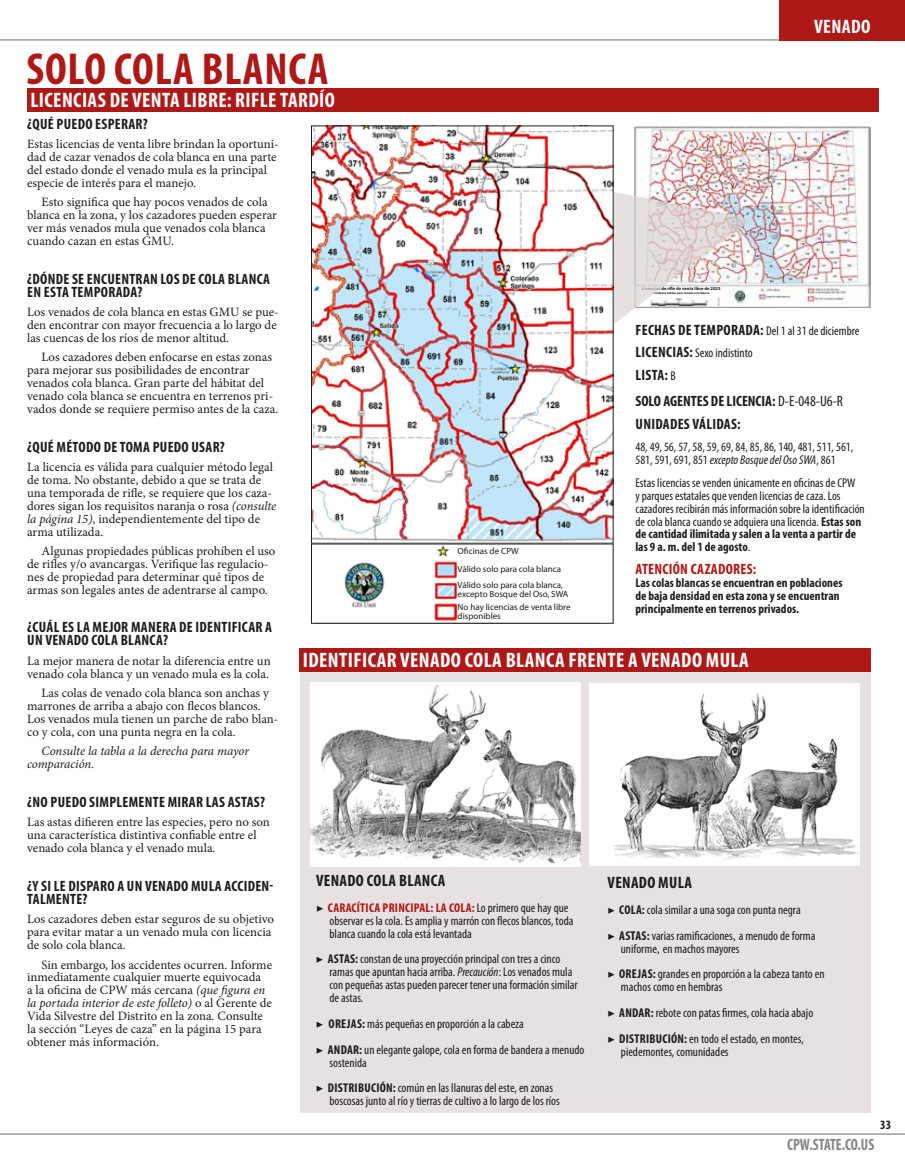
<style>
.page{position:relative;width:905px;height:1175px;background:#fff}
.page>*{position:absolute;margin:0;border:0;box-sizing:border-box;transform-origin:0 0}
.t1{font:700 condensed 45px "Myriad Pro";letter-spacing:.02em;color:#ae1917}
.t2{font:700 condensed 21px "Myriad Pro";letter-spacing:.02em;color:#fff}
.t3{font:700 condensed 19.5px "Myriad Pro";letter-spacing:.02em;color:#fff}
.t4{font:700 condensed 16.5px "Myriad Pro";letter-spacing:.02em;color:#1d1d1b}
.t5{font:700 condensed 16.5px "Myriad Pro";color:#878787;scale:.9 1}
.t6{font:700 condensed 15px/12.9px "Myriad Pro";letter-spacing:.02em;color:#1d1d1b}
.t7{font:700 condensed 15px/26.2px "Myriad Pro";color:#1d1d1b}
.t8{font:700 condensed 15px "Myriad Pro";letter-spacing:.02em;color:#ae1917}
.t9{font:12.75px/12.9px "Minion Pro";color:#1d1d1b}
.t10{font:condensed 12.75px/12.9px "Myriad Pro";color:#1d1d1b}
.t11{font:700 condensed 12.75px/12.9px "Myriad Pro";color:#1d1d1b}
.t12{font:italic 12.75px/12.9px "Minion Pro";letter-spacing:-.01em;color:#1d1d1b}
.t13{font:9px/9px "Myriad Pro";color:#1d1d1b}
.t14{font:700 4.5px "Myriad Pro";color:#1d1d1b}
.t15{font:700 3px "Myriad Pro";color:#1d1d1b}
.s1{font-style:italic}
.s2{font-weight:700;font-size:15px}
.s3{font-weight:400;font-size:12.75px}
.s4{font-weight:400}
.s5{font-weight:700}
.s6{font-family:"Minion Pro";font-weight:700;font-stretch:normal}
.s7{font-weight:700;color:#ae1917}
.s8{font-family:"Minion Pro";font-stretch:normal}
</style>
<div class="page">
<hr style="left:0;top:39px;width:904px;height:2px;background:#9d9d9c">
<hr style="left:0;top:1133px;width:904px;height:1px;background:#9d9d9c">
<div style="left:779px;top:0;width:125px;height:41px;background:#ae1917"></div>
<img style="left:634px;top:125px;width:236px;height:183px">
<div style="left:27px;top:88px;width:851px;height:23px;background:#ae1917"></div>
<div style="left:300px;top:649px;width:570px;height:463px;background:#e7e2e1"></div>
<div style="left:299px;top:648px;width:571px;height:23px;background:#ae1917"></div>
<img style="left:310px;top:682px;width:270px;height:184px">
<div style="left:589px;top:683px;width:270px;height:182px;background:#fff"></div>
<img style="left:614px;top:693px;width:245px;height:167px">
<img style="left:344px;top:545px;width:114px;height:76px">
<div style="left:457px;top:547px;width:147px;height:71px;background:#fff"></div>
<svg style="left:613px;top:176px;width:139px;height:185px"></svg>
<img style="left:313px;top:127px;width:298px;height:414px">
<div style="left:311px;top:125px;width:302px;height:418px;border:1px solid #1d1d1b"></div>
<h1 class="t1" style="left:26px;top:41px;width:303px">SOLO COLA BLANCA</h1>
<h2 class="t2" style="left:31px;top:87px;width:306px">LICENCIAS DE VENTA LIBRE: RIFLE TARDÍO</h2>
<h3 class="t3" style="left:814px;top:15px;width:58px">VENADO</h3>
<p class="t6" style="left:27px;top:117px;width:122px">¿QUÉ PUEDO ESPERAR?</p>
<p class="t9" style="left:27px;top:138px;width:253px">Estas licencias de venta libre brindan la oportuni&shy;dad de cazar venados de cola blanca en una parte del estado donde el venado mula es la principal especie de interés para el manejo.</p>
<p class="t9" style="left:27px;top:196px;width:251px;text-indent:14px">Esto significa que hay pocos venados de cola blanca en la zona, y los cazadores pueden esperar ver más venados mula que venados cola blanca cuando cazan en estas GMU.</p>
<p class="t6" style="left:27px;top:272px;width:244px">¿DÓNDE SE ENCUENTRAN LOS DE COLA BLANCA<br>EN ESTA TEMPORADA?</p>
<p class="t9" style="left:27px;top:305px;width:253px">Los venados de cola blanca en estas GMU se pue&shy;den encontrar con mayor frecuencia a lo largo de las cuencas de los ríos de menor altitud.</p>
<p class="t9" style="left:27px;top:351px;width:253px;text-indent:14px">Los cazadores deben enfocarse en estas zonas para mejorar sus posibilidades de encontrar venados cola blanca. Gran parte del hábitat del venado cola blanca se encuentra en terrenos pri&shy;vados donde se requiere permiso antes de la caza.</p>
<p class="t6" style="left:27px;top:440px;width:199px">¿QUÉ MÉTODO DE TOMA PUEDO USAR?</p>
<p class="t9" style="left:27px;top:460px;width:251px">La licencia es válida para cualquier método legal de toma. No obstante, debido a que se trata de una temporada de rifle, se requiere que los caza&shy;dores sigan los requisitos naranja o rosa <span class="s1">(consulte la página 15)</span>, independientemente del tipo de arma utilizada.</p>
<p class="t9" style="left:27px;top:544px;width:250px;text-indent:14px">Algunas propiedades públicas prohíben el uso de rifles y/o avancargas. Verifique las regulacio&shy;nes de propiedad para determinar qué tipos de armas son legales antes de adentrarse al campo.</p>
<p class="t6" style="left:27px;top:620px;width:246px">¿CUÁL ES LA MEJOR MANERA DE IDENTIFICAR A<br>UN VENADO COLA BLANCA?</p>
<p class="t9" style="left:27px;top:654px;width:245px">La mejor manera de notar la diferencia entre un venado cola blanca y un venado mula es la cola.</p>
<p class="t9" style="left:27px;top:686px;width:253px;text-indent:14px">Las colas de venado cola blanca son anchas y marrones de arriba a abajo con flecos blancos.<br>Los venados mula tienen un parche de rabo blan&shy;co y cola, con una punta negra en la cola.</p>
<p class="t12" style="left:27px;top:744px;width:223px;text-indent:14px">Consulte la tabla a la derecha para mayor comparación.</p>
<p class="t6" style="left:27px;top:795px;width:239px">¿NO PUEDO SIMPLEMENTE MIRAR LAS ASTAS?</p>
<p class="t9" style="left:27px;top:816px;width:244px">Las astas difieren entre las especies, pero no son una característica distintiva confiable entre el venado cola blanca y el venado mula.</p>
<p class="t6" style="left:27px;top:879px;width:248px">¿Y SI LE DISPARO A UN VENADO MULA ACCIDEN-<br>TALMENTE?</p>
<p class="t9" style="left:27px;top:912px;width:248px">Los cazadores deben estar seguros de su objetivo para evitar matar a un venado mula con licencia de solo cola blanca.</p>
<p class="t9" style="left:27px;top:958px;width:246px;text-indent:14px">Sin embargo, los accidentes ocurren. Informe inmediatamente cualquier muerte equivocada<br>a la oficina de CPW más cercana <span class="s1">(que figura en la portada interior de este folleto)</span> o al Gerente de Vida Silvestre del Distrito en la zona. Consulte la sección “Leyes de caza” en la página 15 para obtener más información.</p>
<p class="t13" style="left:457px;top:541px;width:105px;line-height:18.8px">Oficinas de CPW<br>Válido solo para cola blanca</p>
<p class="t13" style="left:457px;top:580px;width:112px">Válido solo para cola blanca, excepto Bosque del Oso, SWA</p>
<p class="t13" style="left:457px;top:602px;width:114px">No hay licencias de venta libre disponibles</p>
<p class="t14" style="left:642px;top:286px;width:80px">Licencias de rifle de venta libre de 2023</p>
<p class="t15" style="left:653px;top:291px;width:57px">Unidades Validas para venado cola blanca</p>
<p class="t10" style="left:635px;top:319px;width:225px;line-height:22.6px"><span class="s2">FECHAS DE TEMPORADA:</span> Del 1 al 31 de diciembre<br><span class="s2">LICENCIAS:</span> Sexo indistinto</p>
<p class="t7" style="left:635px;top:361px;width:209px">LISTA: <span class="s3">B<br></span>SOLO AGENTES DE LICENCIA: <span class="s4">D-E-048-U6-R</span></p>
<p class="t6" style="left:635px;top:417px;width:106px">UNIDADES VÁLIDAS:</p>
<p class="t10" style="left:635px;top:440px;width:219px">48, 49, 56, 57, 58, 59, 69, 84, 85, 86, 140, 481, 511, 561,<br>581, 591, 691, 851 <span class="s1">excepto Bosque del Oso SWA</span>, 861</p>
<p class="t10" style="left:635px;top:476px;width:231px">Estas licencias se venden únicamente en oficinas de CPW<br>y parques estatales que venden licencias de caza. Los cazadores recibirán más información sobre la identificación de cola blanca cuando se adquiera una licencia. <span class="s5">Estas son de cantidad ilimitada y salen a la venta a partir de las 9 a. m. del 1 de agosto</span>.</p>
<p class="t8" style="left:635px;top:559px;width:122px">ATENCIÓN CAZADORES:</p>
<p class="t11" style="left:635px;top:576px;width:209px">Las colas blancas se encuentran en poblaciones de baja densidad en esta zona y se encuentran principalmente en terrenos privados.</p>
<h2 class="t2" style="left:303px;top:647px;width:447px">IDENTIFICAR VENADO COLA BLANCA FRENTE A VENADO MULA</h2>
<p class="t4" style="left:316px;top:870px;width:131px">VENADO COLA BLANCA</p>
<p class="t10" style="left:329px;top:901px;width:245px;text-indent:-13px"><span class="s6">▶</span> <span class="s7">CARACÍTICA PRINCIPAL: LA COLA:</span>Lo primero que hay que observar es la cola. Es amplia y marrón con flecos blancos, toda blanca cuando la cola está levantada</p>
<p class="t10" style="left:329px;top:952px;width:250px;text-indent:-14px"><span class="s6">▶</span> <span class="s5">ASTAS:</span> constan de una proyección principal con tres a cinco ramas que apuntan hacia arriba. <span class="s1">Precaución</span>: Los venados mula con pequeñas astas pueden parecer tener una formación similar de astas.</p>
<p class="t10" style="left:316px;top:1010px;width:270px;line-height:25.8px"><span class="s6">▶</span> <span class="s5">OREJAS:</span> más pequeñas en proporción a la cabeza<br><span class="s6">▶</span> <span class="s5">ANDAR:</span> un elegante galope, cola en forma de bandera a menudo</p>
<p class="t10" style="left:316px;top:1049px;width:238px;line-height:25.8px;text-indent:14px">sostenida<br><span class="s6">▶</span> <span class="s5">DISTRIBUCIÓN:</span> común en las llanuras del este, en zonas</p>
<p class="t10" style="left:329px;top:1094px;width:232px">boscosas junto al río y tierras de cultivo a lo largo de los ríos</p>
<p class="t4" style="left:607px;top:872px;width:86px">VENADO MULA</p>
<p class="t10" style="left:607px;top:896px;width:209px;line-height:25.8px"><span class="s6">▶</span> <span class="s5">COLA:</span> cola similar a una soga con punta negra<br><span class="s6">▶</span> <span class="s5">ASTAS:</span> varias ramificaciones<span class="s8">,</span> a menudo de forma</p>
<p class="t10" style="left:607px;top:935px;width:219px;line-height:25.8px;text-indent:14px">uniforme<span class="s8">,</span> en machos mayores<br><span class="s6">▶</span> <span class="s5">OREJAS:</span> grandes en proporción a la cabeza tanto en</p>
<p class="t10" style="left:607px;top:974px;width:207px;line-height:25.8px;text-indent:14px">machos como en hembras<br><span class="s6">▶</span> <span class="s5">ANDAR:</span> rebote con patas firmes, cola hacia abajo <span class="s6">▶</span> <span class="s5">DISTRIBUCIÓN:</span> en todo el estado, en montes,</p>
<p class="t10" style="left:621px;top:1045px;width:109px">piedemontes, comunidades</p>
<p class="t11" style="left:880px;top:1118px;width:12px">33</p>
<p class="t5" style="left:787px;top:1134px;width:98px">CPW.STATE.CO.US</p>
</div>
